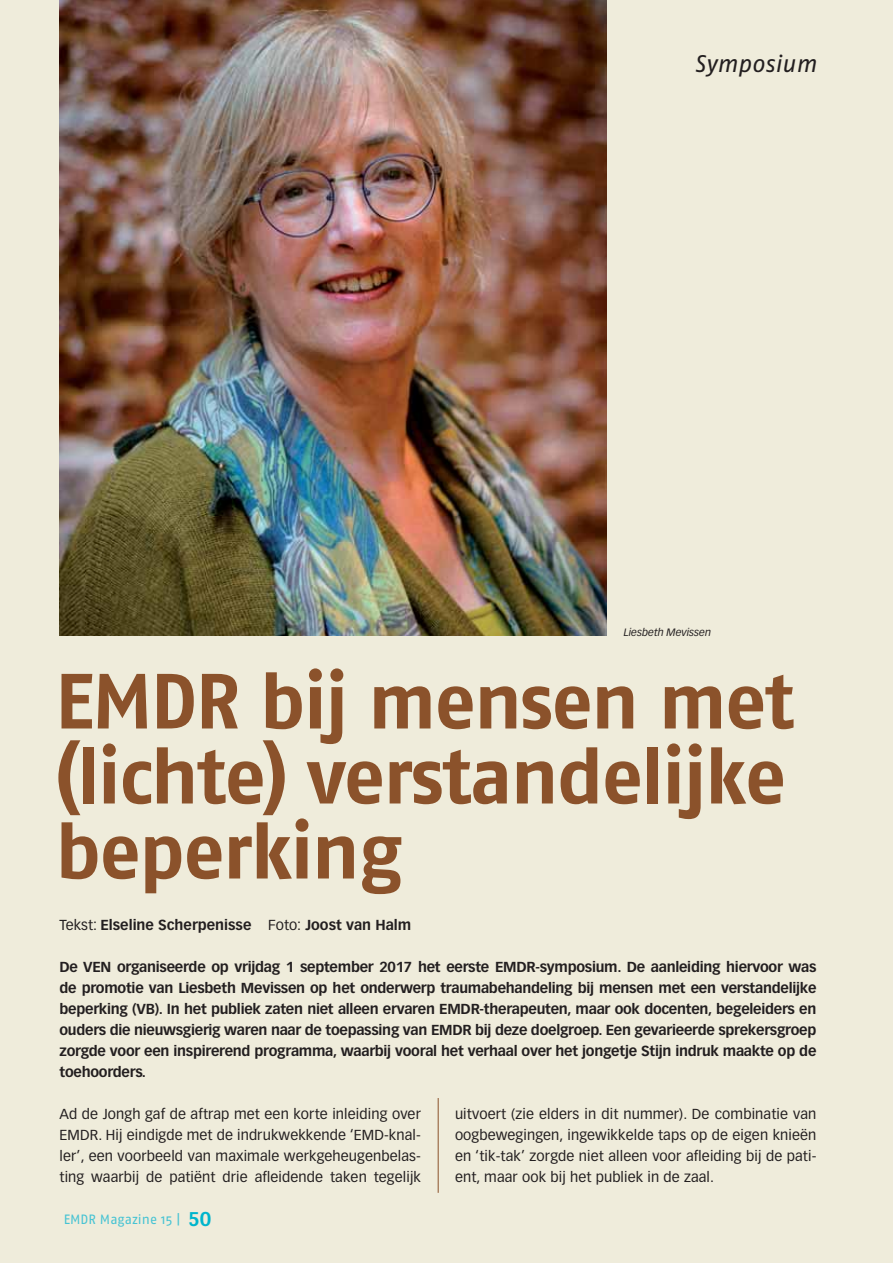
<style>
.page{position:relative;width:893px;height:1263px;background:#efecdb}
.page>*{position:absolute;margin:0;border:0;box-sizing:border-box;transform-origin:0 0}
.t1{font:700 78px/75px "Fago No";letter-spacing:-.025em;color:#8b522b;text-align:justify}
.t2{font:italic 24px "Fago No";color:#231f20}
.t3{font:700 14.25px/21px "Vectora LH";letter-spacing:-.02em;color:#231f20;text-align:justify}
.t4{font:14.25px/21px "Vectora LH";letter-spacing:.01em;color:#231f20;text-align:justify}
.t5{font:700 14.25px "Vectora LH";color:#231f20}
.t6{font:13.5px "Fago No";color:#46c3d3}
.t7{font:italic 10.5px "Vectora LH";color:#231f20}
.s1{font-weight:400}
.s2{font-family:"Vectora LH";font-weight:700;font-size:19.5px;color:#00b5cc}
</style>
<div class="page">
<hr style="left:438px;top:1098px;width:1px;height:95px;background:#8b522b">
<img style="left:60px;top:0;width:546px;height:636px">
<h2 class="t2" style="left:695px;top:53px;width:123px">Symposium</h2>
<p class="t7" style="left:624px;top:628px;width:89px">Liesbeth Mevissen</p>
<h1 class="t1" style="left:55px;top:670px;width:740px">EMDR bij mensen met (lichte) verstandelijke beperking</h1>
<p class="t5" style="left:60px;top:919px;width:353px"><span class="s1">Tekst:</span> Elseline Scherpenisse <span class="s1">Foto:</span> Joost van Halm</p>
<p class="t3" style="left:60px;top:957px;width:758px">De VEN organiseerde op vrijdag 1 september 2017 het eerste EMDR-symposium. De aanleiding hiervoor was de promotie van Liesbeth Mevissen op het onderwerp traumabehandeling bij mensen met een verstandelijke beperking (VB). In het publiek zaten niet alleen ervaren EMDR-therapeuten, maar ook docenten, begeleiders en ouders die nieuwsgierig waren naar de toepassing van EMDR bij deze doelgroep. Een gevarieerde sprekersgroep zorgde voor een inspirerend programma, waarbij vooral het verhaal over het jongetje Stijn indruk maakte op de toehoorders.</p>
<p class="t4" style="left:60px;top:1104px;width:363px">Ad de Jongh gaf de aftrap met een korte inleiding over EMDR. Hij eindigde met de indrukwekkende ‘EMD-knal&shy;ler’, een voorbeeld van maximale werkgeheugenbelas&shy;ting waarbij de patiënt drie afleidende taken tegelijk</p>
<p class="t4" style="left:455px;top:1104px;width:363px">uitvoert (zie elders in dit nummer). De combinatie van oogbewegingen, ingewikkelde taps op de eigen knieën en ‘tik-tak’ zorgde niet alleen voor afleiding bij de pati&shy;ent, maar ook bij het publiek in de zaal.</p>
<p class="t6" style="left:64px;top:1213px;width:149px">EMDR Magazine 15 | <span class="s2">50</span></p>
</div>
